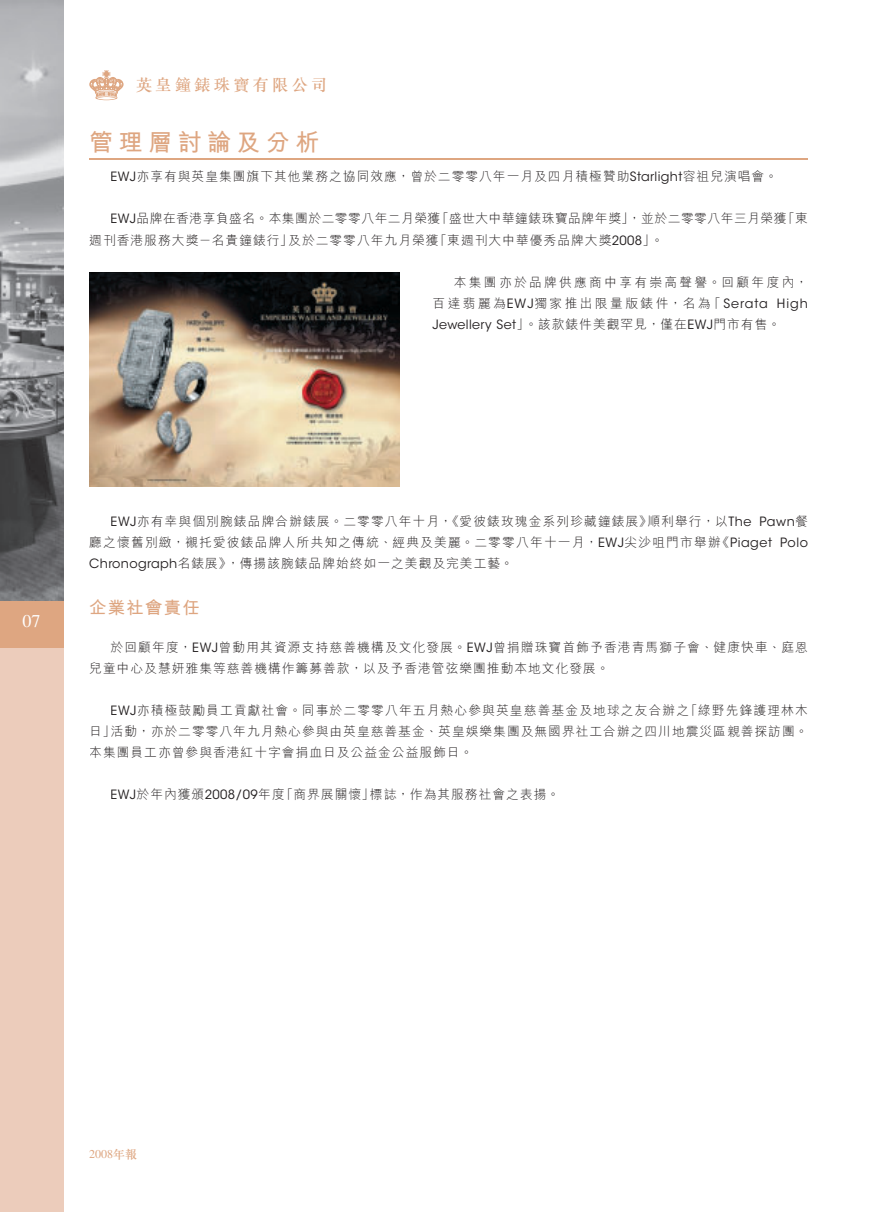
<style>
.page{position:relative;width:893px;height:1212px;background:#fff}
.page>*{position:absolute;margin:0;border:0;box-sizing:border-box;transform-origin:0 0}
.t1{font:24px "M Hei HK Bold B5 pc H";letter-spacing:.23em;color:#dea681}
.t2{font:18px "Times LT Std";color:#fff}
.t3{font:17.25px "M Hei HK Bold B5 pc H";letter-spacing:.08em;color:#dea681}
.t4{font:16.2px "M Sung HK Medium B5 pc H";letter-spacing:.2em;color:#dea681}
.t5{font:12.75px/21px "M Hei HK Light B5 pc H";letter-spacing:.08em;color:#231f20;text-align:justify}
.t6{font:12.75px/21px "M Hei HK Light B5 pc H";letter-spacing:.04em;color:#231f20}
.t7{font:12px "Times LT Std";color:#dea681}
.s1{font-family:"ITC Avant Garde Std"}
.s2{font-family:"M Sung HK Medium B5 pc H"}
</style>
<div class="page">
<div style="left:0;top:634px;width:64px;height:578px;background:#ecccbb"></div>
<img style="left:0;top:0;width:64px;height:601px">
<div style="left:0;top:601px;width:64px;height:46px;background:#dea681"></div>
<svg style="left:89px;top:70px;width:35px;height:30px"></svg>
<hr style="left:89px;top:159px;width:719px;height:1px;background:#dea681">
<img style="left:89px;top:272px;width:311px;height:215px">
<p class="t4" style="left:136px;top:78px;width:193px">英皇鐘錶珠寶有限公司</p>
<h1 class="t1" style="left:89px;top:133px;width:232px">管理層討論及分析</h1>
<p class="t5" style="left:111px;top:168px;width:668px"><span class="s1">EWJ</span>亦享有與英皇集團旗下其他業務之協同效應，曾於二零零八年一月及四月積極贊助<span class="s1">Starlight</span>容祖兒演唱會。</p>
<p class="t6" style="left:89px;top:210px;width:720px;text-indent:21px"><span class="s1">EWJ</span>品牌在香港享負盛名。本集團於二零零八年二月榮獲「盛世大中華鐘錶珠寶品牌年獎」，並於二零零八年三月榮獲「東週刊香港服務大獎－名貴鐘錶行」及於二零零八年九月榮獲「東週刊大中華優秀品牌大獎<span class="s1">2008</span>」。</p>
<p class="t5" style="left:433px;top:273px;width:377px;text-indent:21px">本集團亦於品牌供應商中享有崇高聲譽。回顧年度內，百達翡麗為<span class="s1">EWJ</span>獨家推出限量版錶件，名為「 <span class="s1">Serata High Jewellery Set</span>」。該款錶件美觀罕見，僅在<span class="s1">EWJ</span>門市有售。</p>
<h2 class="t2" style="left:22px;top:610px;width:19px">07</h2>
<p class="t5" style="left:89px;top:512px;width:720px;text-indent:21px"><span class="s1">EWJ</span>亦有幸與個別腕錶品牌合辦錶展。二零零八年十月，《愛彼錶玫瑰金系列珍藏鐘錶展》順利舉行，以<span class="s1">The Pawn</span>餐廳之懷舊別緻，襯托愛彼錶品牌人所共知之傳統、經典及美麗。二零零八年十一月，<span class="s1">EWJ</span>尖沙咀門市舉辦《<span class="s1">Piaget Polo Chronograph</span>名錶展》，傳揚該腕錶品牌始終如一之美觀及完美工藝。</p>
<h3 class="t3" style="left:89px;top:601px;width:112px">企業社會責任</h3>
<p class="t5" style="left:89px;top:638px;width:720px;text-indent:21px">於回顧年度，<span class="s1">EWJ</span>曾動用其資源支持慈善機構及文化發展。<span class="s1">EWJ</span>曾捐贈珠寶首飾予香港青馬獅子會、健康快車、庭恩兒童中心及慧妍雅集等慈善機構作籌募善款，以及予香港管弦樂團推動本地文化發展。</p>
<p class="t5" style="left:89px;top:701px;width:720px;text-indent:21px"><span class="s1">EWJ</span>亦積極鼓勵員工貢獻社會。同事於二零零八年五月熱心參與英皇慈善基金及地球之友合辦之「綠野先鋒護理林木日」活動，亦於二零零八年九月熱心參與由英皇慈善基金、英皇娛樂集團及無國界社工合辦之四川地震災區親善探訪團。本集團員工亦曾參與香港紅十字會捐血日及公益金公益服飾日。</p>
<p class="t5" style="left:111px;top:785px;width:451px"><span class="s1">EWJ</span>於年內獲頒<span class="s1">2008/09</span>年度「商界展關懷」標誌，作為其服務社會之表揚。</p>
<p class="t7" style="left:89px;top:1147px;width:50px">2008<span class="s2">年報</span></p>
</div>
